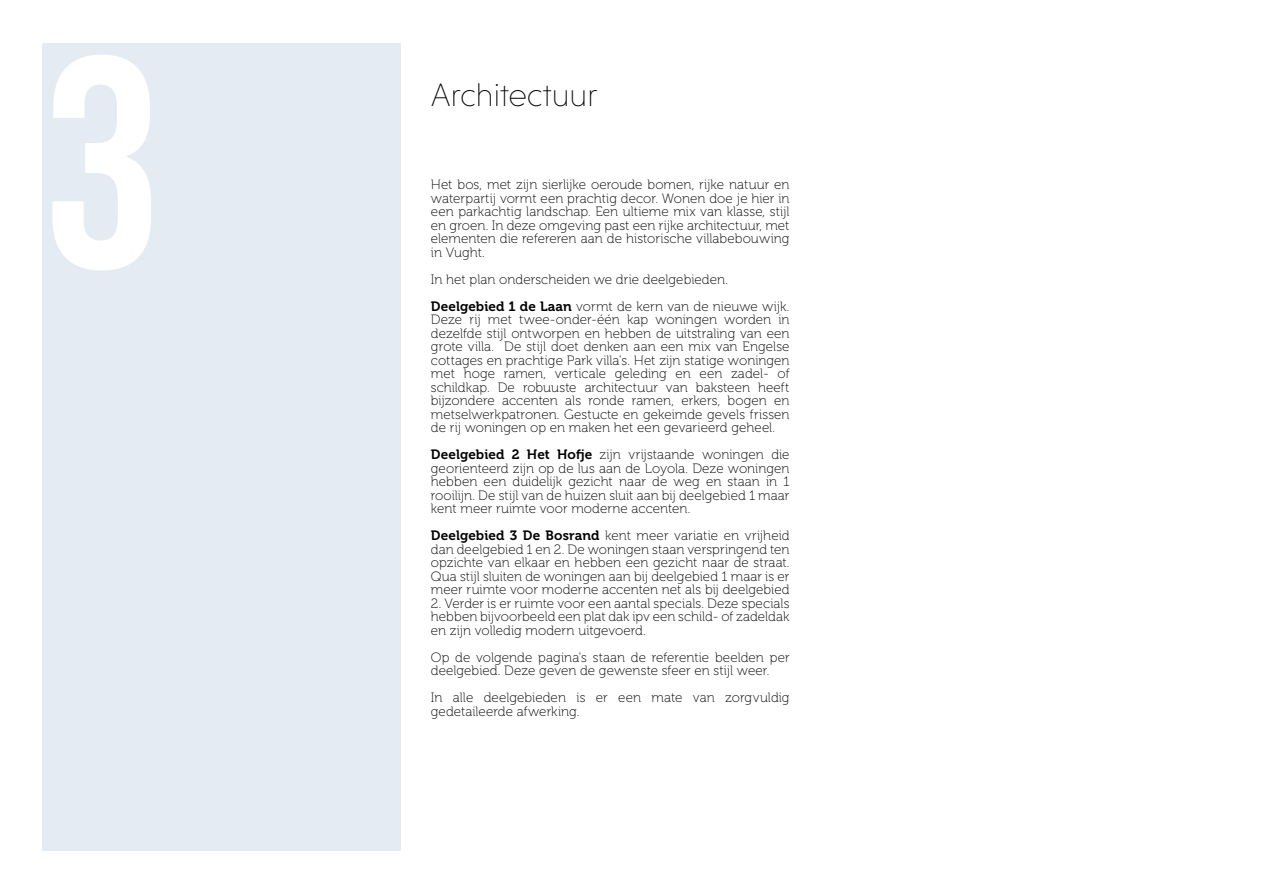
<style>
.page{position:relative;width:1263px;height:893px;background:#fff}
.page>*{position:absolute;margin:0;border:0;box-sizing:border-box;transform-origin:0 0}
.t1{font:300px "Bebas Neue";color:#fff}
.t2{font:200 33px "Niveau Grotesk";color:#000}
.t3{font:13.5px/13.5px "Museo 100";letter-spacing:.005em;color:#000;text-align:justify}
.s1{font-family:"Museo 700"}
</style>
<div class="page">
<div style="left:43px;top:43px;width:358px;height:807px;background:#e4ebf2"></div>
<h1 class="t1" style="left:43px;top:-6px;width:121px">3</h1>
<h2 class="t2" style="left:431px;top:76px;width:168px">Architectuur</h2>
<p class="t3" style="left:431px;top:178px;width:360px">Het bos, met zijn sierlijke oeroude bomen, rijke natuur en waterpartij vormt een prachtig decor. Wonen doe je hier in een parkachtig landschap. Een ultieme mix van klasse, stijl en groen. In deze omgeving past een rijke architectuur, met elementen die refereren aan de historische villabebouwing in Vught.</p>
<p class="t3" style="left:431px;top:266px;width:360px;line-height:27px">In het plan onderscheiden we drie deelgebieden.<br><span class="s1">Deelgebied 1 de Laan</span> vormt de kern van de nieuwe wijk.</p>
<p class="t3" style="left:431px;top:313px;width:360px">Deze rij met twee-onder-één kap woningen worden in dezelfde stijl ontworpen en hebben de uitstraling van een grote villa. De stijl doet denken aan een mix van Engelse cottages en prachtige Park villa's. Het zijn statige woningen met hoge ramen, verticale geleding en een zadel- of schildkap. De robuuste architectuur van baksteen heeft bijzondere accenten als ronde ramen, erkers, bogen en metselwerkpatronen. Gestucte en gekeimde gevels frissen de rij woningen op en maken het een gevarieerd geheel.</p>
<p class="t3" style="left:431px;top:448px;width:360px"><span class="s1">Deelgebied 2 Het Hofje</span> zijn vrijstaande woningen die georienteerd zijn op de lus aan de Loyola. Deze woningen hebben een duidelijk gezicht naar de weg en staan in 1 rooilijn. De stijl van de huizen sluit aan bij deelgebied 1 maar kent meer ruimte voor moderne accenten.</p>
<p class="t3" style="left:431px;top:529px;width:360px"><span class="s1">Deelgebied 3 De Bosrand</span> kent meer variatie en vrijheid dan deelgebied 1 en 2. De woningen staan verspringend ten opzichte van elkaar en hebben een gezicht naar de straat.<br>Qua stijl sluiten de woningen aan bij deelgebied 1 maar is er meer ruimte voor moderne accenten net als bij deelgebied</p>
<p class="t3" style="left:431px;top:597px;width:360px">2. Verder is er ruimte voor een aantal specials. Deze specials hebben bijvoorbeeld een plat dak ipv een schild- of zadeldak en zijn volledig modern uitgevoerd.</p>
<p class="t3" style="left:431px;top:651px;width:360px">Op de volgende pagina's staan de referentie beelden per deelgebied. Deze geven de gewenste sfeer en stijl weer.</p>
<p class="t3" style="left:431px;top:691px;width:360px">In alle deelgebieden is er een mate van zorgvuldig gedetaileerde afwerking.</p>
</div>
